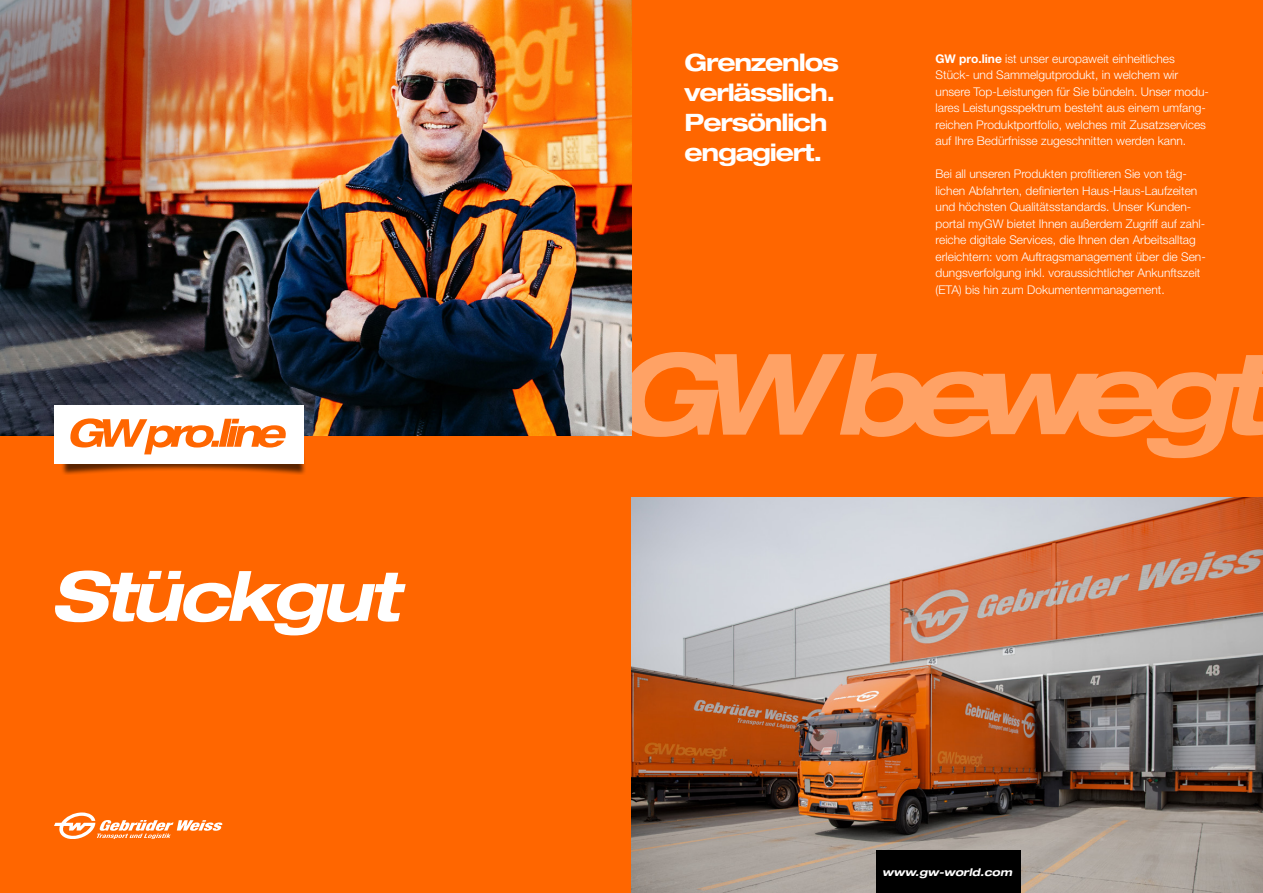
<style>
.page{position:relative;width:1263px;height:893px;background:#f60}
.page>*{position:absolute;margin:0;border:0;box-sizing:border-box;transform-origin:0 0}
.t1{font:italic 700 expanded 68.55px "Helvetica Neue LT Pro";letter-spacing:-.05em;color:#fff}
.t2{font:700 expanded 24px/30px "Helvetica Neue LT Pro";letter-spacing:-.05em;color:#fff}
.Fließtext{font:300 12px/16.5px "Helvetica Neue LT Pro";color:#fff}
.t3{font:italic 700 expanded 10.65px "Helvetica Neue LT Pro";color:#fff}
.s1{font-weight:700}
</style>
<div class="page">
<svg style="left:631px;top:352px;width:632px;height:106px"></svg>
<img style="left:631px;top:497px;width:632px;height:396px">
<div style="left:876px;top:850px;width:145px;height:43px;background:#000"></div>
<img style="left:0;top:0;width:631px;height:436px">
<svg style="left:54px;top:812px;width:168px;height:27px"></svg>
<div style="left:61px;top:409px;width:246px;height:66px;background:#000;opacity:.65"></div>
<div style="left:54px;top:405px;width:250px;height:59px;background:#fff"></div>
<svg style="left:70px;top:418px;width:216px;height:37px"></svg>
<p class="t1" style="left:51px;top:551px;width:349px">Stückgut</p>
<p class="t2" style="left:685px;top:47px;width:156px">Grenzenlos verlässlich.<br>Persönlich engagiert.</p>
<p class="Fließtext" style="left:935px;top:50px;width:275px"><span class="s1">GW pro.line</span> ist unser europaweit einheitliches Stück- und Sammelgutprodukt, in welchem wir unsere Top-Leistungen für Sie bündeln. Unser modu&shy;lares Leistungsspektrum besteht aus einem umfang&shy;reichen Produktportfolio, welches mit Zusatzservices auf Ihre Bedürfnisse zugeschnitten werden kann.</p>
<p class="Fließtext" style="left:935px;top:165px;width:272px">Bei all unseren Produkten profitieren Sie von täg&shy;lichen Abfahrten, definierten Haus-Haus-Laufzeiten und höchsten Qualitätsstandards. Unser Kunden&shy;portal myGW bietet Ihnen außerdem Zugriff auf zahl&shy;reiche digitale Services, die Ihnen den Arbeitsalltag erleichtern: vom Auftragsmanagement über die Sen&shy;dungsverfolgung inkl. voraussichtlicher Ankunftszeit (ETA) bis hin zum Dokumentenmanagement.</p>
<p class="t3" style="left:882px;top:865px;width:131px">www.gw-world.com</p>
</div>
